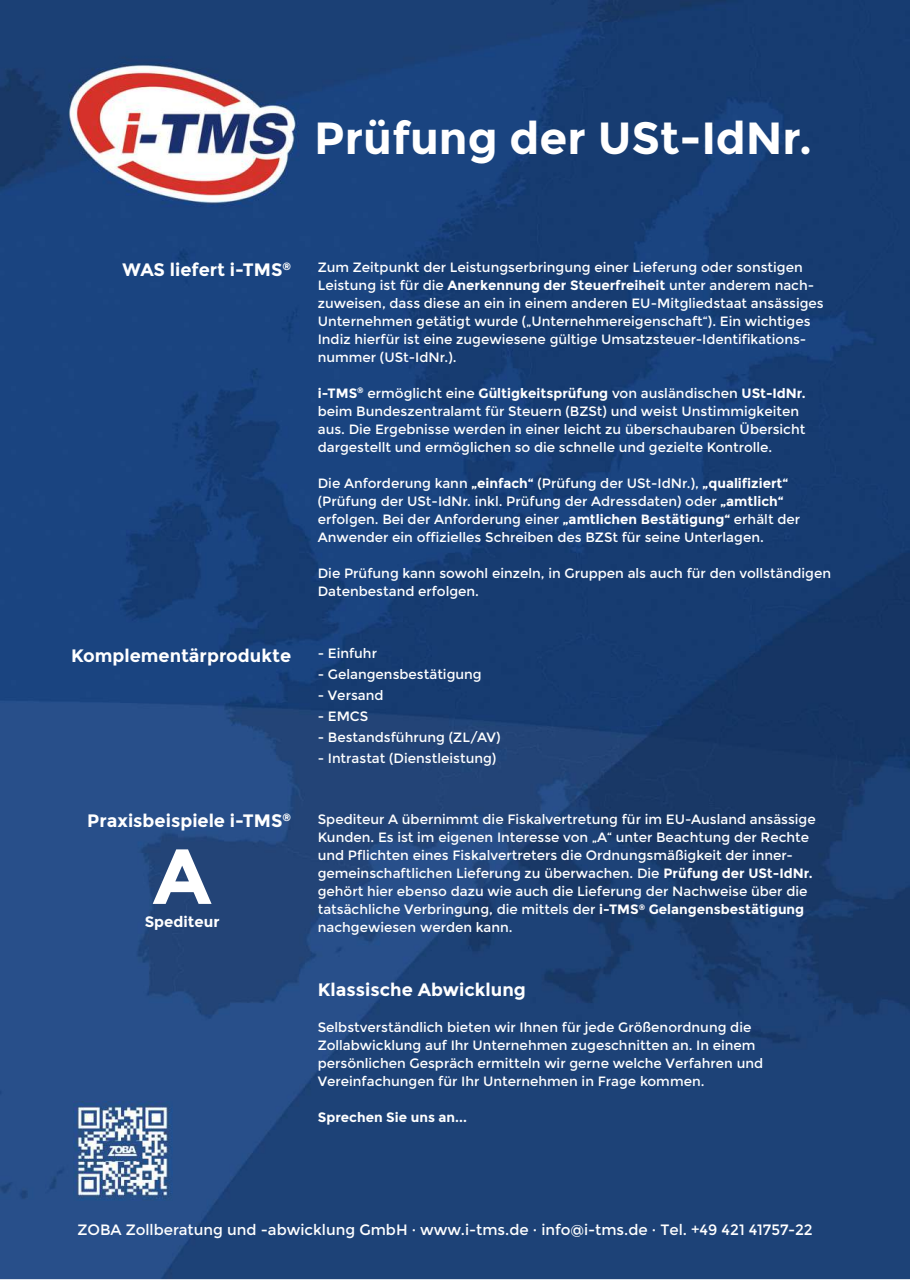
<style>
.page{position:relative;width:910px;height:1280px;background:#fff}
.page>*{position:absolute;margin:0;border:0;box-sizing:border-box;transform-origin:0 0}
.t1{font:700 78px "Montserrat";color:#fff}
.t2{font:700 45px "Montserrat";color:#fff}
.t3{font:700 18px "Montserrat";color:#fff}
.t4{font:15px "Montserrat";color:#fff}
.t5{font:700 15px "Montserrat";color:#fff}
.t6{font:13.5px/18px "Montserrat";color:#fff}
.t7{font:700 13.5px "Montserrat";color:#fff}
.s1{font-weight:700}
</style>
<div class="page">
<img style="left:0;top:0;width:910px;height:1279px">
<img style="left:73px;top:1102px;width:99px;height:99px">
<h2 class="t2" style="left:314px;top:120px;width:499px">Prüfung der USt-IdNr.</h2>
<h3 class="t3" style="left:123px;top:262px;width:170px">WAS liefert i-TMS<sup>®</sup></h3>
<p class="t6" style="left:318px;top:258px;width:507px">Zum Zeitpunkt der Leistungserbringung einer Lieferung oder sonstigen Leistung ist für die <span class="s1">Anerkennung der Steuerfreiheit</span> unter anderem nach&shy;zuweisen, dass diese an ein in einem anderen EU-Mitgliedstaat ansässiges Unternehmen getätigt wurde („Unternehmereigenschaft“). Ein wichtiges Indiz hierfür ist eine zugewiesene gültige Umsatzsteuer-Identifikations&shy;nummer (USt-IdNr.).</p>
<p class="t6" style="left:318px;top:384px;width:490px"><span class="s1">i-TMS</span><sup>®</sup> ermöglicht eine <span class="s1">Gültigkeitsprüfung</span> von ausländischen <span class="s1">USt-IdNr. </span>beim Bundeszentralamt für Steuern (BZSt) und weist Unstimmigkeiten aus. Die Ergebnisse werden in einer leicht zu überschaubaren Übersicht dargestellt und ermöglichen so die schnelle und gezielte Kontrolle.</p>
<p class="t6" style="left:318px;top:474px;width:484px">Die Anforderung kann <span class="s1">„einfach“</span> (Prüfung der USt-IdNr.), <span class="s1">„qualifiziert“ </span>(Prüfung der USt-IdNr. inkl. Prüfung der Adressdaten) oder <span class="s1">„amtlich“ </span>erfolgen. Bei der Anforderung einer <span class="s1">„amtlichen Bestätigung“</span> erhält der Anwender ein offizielles Schreiben des BZSt für seine Unterlagen.</p>
<p class="t6" style="left:318px;top:564px;width:515px">Die Prüfung kann sowohl einzeln, in Gruppen als auch für den vollständigen<br>Datenbestand erfolgen.</p>
<h3 class="t3" style="left:71px;top:648px;width:222px">Komplementärprodukte</h3>
<p class="t6" style="left:318px;top:644px;width:61px">- Einfuhr</p>
<p class="t6" style="left:318px;top:665px;width:166px">- Gelangensbestätigung</p>
<p class="t6" style="left:318px;top:686px;width:67px">- Versand</p>
<p class="t6" style="left:318px;top:707px;width:52px">- EMCS</p>
<p class="t6" style="left:318px;top:728px;width:184px">- Bestandsführung (ZL/AV)</p>
<p class="t6" style="left:318px;top:749px;width:180px">- Intrastat (Dienstleistung)</p>
<h3 class="t3" style="left:87px;top:814px;width:205px">Praxisbeispiele i-TMS<sup>®</sup></h3>
<p class="t6" style="left:318px;top:811px;width:500px">Spediteur A übernimmt die Fiskalvertretung für im EU-Ausland ansässige Kunden. Es ist im eigenen Interesse von „A“ unter Beachtung der Rechte und Pflichten eines Fiskalvertreters die Ordnungsmäßigkeit der inner&shy;gemeinschaftlichen Lieferung zu überwachen. Die <span class="s1">Prüfung der USt-IdNr. </span>gehört hier ebenso dazu wie auch die Lieferung der Nachweise über die tatsächliche Verbringung, die mittels der <span class="s1">i-TMS</span><sup>®</sup> <span class="s1">Gelangensbestätigung</span></p>
<h1 class="t1" style="left:153px;top:844px;width:60px">A</h1>
<p class="t5" style="left:145px;top:915px;width:76px">Spediteur</p>
<p class="t6" style="left:318px;top:919px;width:196px">nachgewiesen werden kann.</p>
<h3 class="t3" style="left:318px;top:982px;width:210px">Klassische Abwicklung</h3>
<p class="t6" style="left:318px;top:1018px;width:447px">Selbstverständlich bieten wir Ihnen für jede Größenordnung die Zollabwicklung auf Ihr Unternehmen zugeschnitten an. In einem persönlichen Gespräch ermitteln wir gerne welche Verfahren und Vereinfachungen für Ihr Unternehmen in Frage kommen.</p>
<p class="t7" style="left:318px;top:1111px;width:151px">Sprechen Sie uns an...</p>
<p class="t4" style="left:77px;top:1222px;width:737px">ZOBA Zollberatung und -abwicklung GmbH · www.i-tms.de · info@i-tms.de · Tel. +49 421 41757-22</p>
</div>
